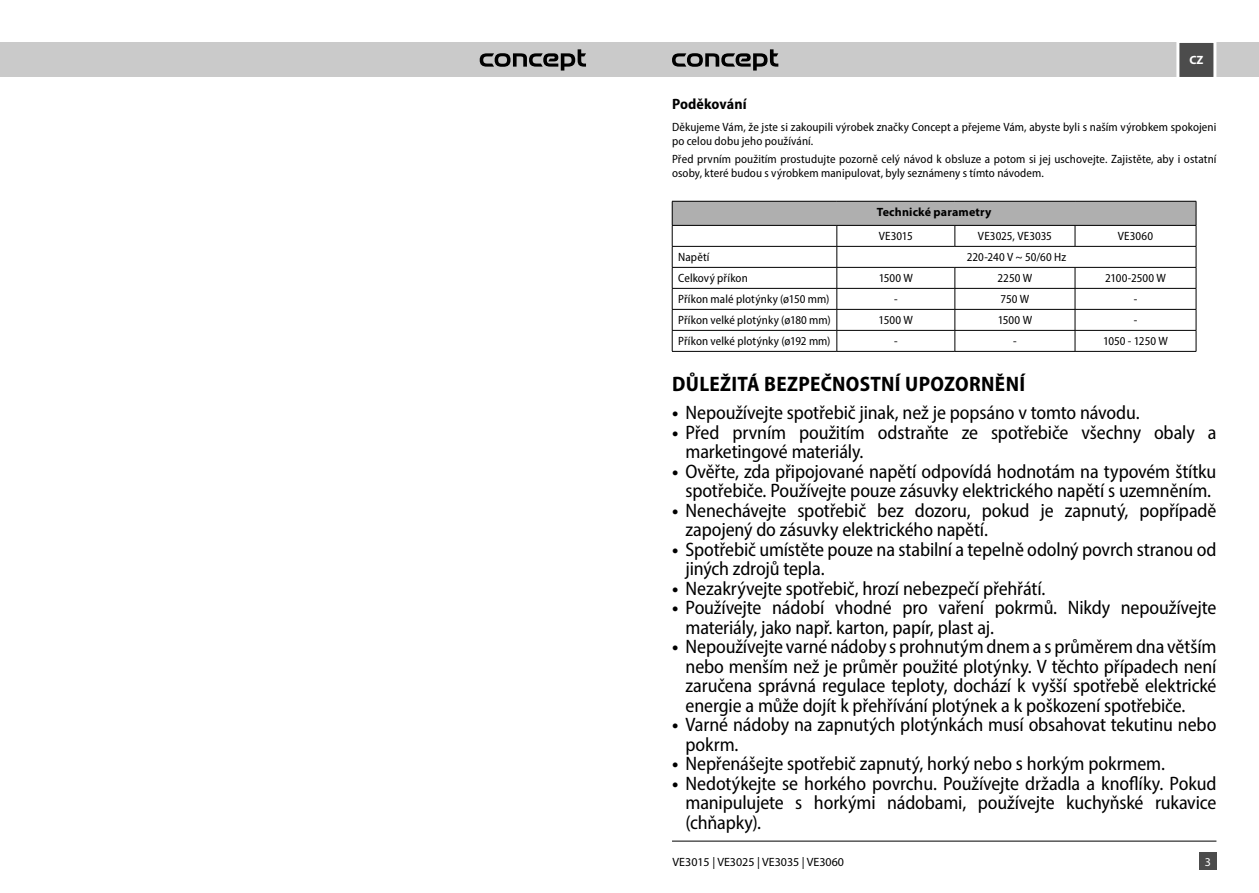
<style>
.page{position:relative;width:1259px;height:893px;background:#fff}
.page>*{position:absolute;margin:0;border:0;box-sizing:border-box;transform-origin:0 0}
.t1{font:700 semi-condensed 21px "Myriad Pro";letter-spacing:.015em;color:#000}
.t2{font:semi-condensed 19.5px/19.5px "Myriad Pro";letter-spacing:-.005em;color:#000}
.t3{font:700 semi-condensed 15px "Myriad Pro";letter-spacing:.005em;color:#000}
.t4{font:semi-condensed 12px/13.8px "Myriad Pro";letter-spacing:.01em;color:#000}
.t5{font:12px "Myriad Pro";color:#000}
.t6{font:700 12px "Myriad Pro";letter-spacing:.015em;color:#000}
.t7{font:700 12px "Myriad Pro";color:#fff}
.t8{font:12px "Myriad Pro";color:#fff}
.s1{font-weight:700}
</style>
<div class="page">
<div style="left:672px;top:201px;width:524px;height:24px;background:#afafaf"></div>
<hr style="left:672px;top:201px;width:165px;height:1px;background:#000">
<hr style="left:837px;top:201px;width:118px;height:1px;background:#000">
<hr style="left:955px;top:201px;width:120px;height:1px;background:#000">
<hr style="left:1075px;top:201px;width:121px;height:1px;background:#000">
<hr style="left:672px;top:225px;width:165px;height:1px;background:#000">
<hr style="left:837px;top:225px;width:118px;height:1px;background:#000">
<hr style="left:955px;top:225px;width:120px;height:1px;background:#000">
<svg style="left:954px;top:226px;width:1px;height:20px"></svg>
<hr style="left:1075px;top:225px;width:121px;height:1px;background:#000">
<svg style="left:1074px;top:226px;width:1px;height:20px"></svg>
<hr style="left:672px;top:246px;width:165px;height:1px;background:#000">
<hr style="left:837px;top:246px;width:118px;height:1px;background:#000">
<hr style="left:955px;top:246px;width:120px;height:1px;background:#000">
<hr style="left:1075px;top:246px;width:121px;height:1px;background:#000">
<hr style="left:672px;top:267px;width:165px;height:1px;background:#000">
<hr style="left:837px;top:267px;width:118px;height:1px;background:#000">
<hr style="left:955px;top:267px;width:120px;height:1px;background:#000">
<hr style="left:1075px;top:267px;width:121px;height:1px;background:#000">
<hr style="left:672px;top:288px;width:165px;height:1px;background:#000">
<hr style="left:837px;top:288px;width:118px;height:1px;background:#000">
<hr style="left:955px;top:288px;width:120px;height:1px;background:#000">
<hr style="left:1075px;top:288px;width:121px;height:1px;background:#000">
<hr style="left:672px;top:309px;width:165px;height:1px;background:#000">
<hr style="left:837px;top:309px;width:118px;height:1px;background:#000">
<hr style="left:955px;top:309px;width:120px;height:1px;background:#000">
<hr style="left:1075px;top:309px;width:121px;height:1px;background:#000">
<hr style="left:672px;top:330px;width:165px;height:1px;background:#000">
<svg style="left:672px;top:201px;width:1px;height:150px"></svg>
<hr style="left:837px;top:330px;width:118px;height:1px;background:#000">
<svg style="left:836px;top:226px;width:1px;height:125px"></svg>
<hr style="left:955px;top:330px;width:120px;height:1px;background:#000">
<svg style="left:954px;top:268px;width:1px;height:83px"></svg>
<hr style="left:1075px;top:330px;width:121px;height:1px;background:#000">
<svg style="left:1074px;top:268px;width:1px;height:83px"></svg>
<svg style="left:1195px;top:201px;width:1px;height:150px"></svg>
<hr style="left:672px;top:351px;width:165px;height:1px;background:#000">
<hr style="left:837px;top:351px;width:118px;height:1px;background:#000">
<hr style="left:955px;top:351px;width:120px;height:1px;background:#000">
<hr style="left:1075px;top:351px;width:121px;height:1px;background:#000">
<div style="left:0;top:43px;width:629px;height:34px;background:#cacaca"></div>
<div style="left:629px;top:43px;width:630px;height:34px;background:#cacaca"></div>
<svg style="left:480px;top:49px;width:106px;height:22px"></svg>
<svg style="left:672px;top:49px;width:106px;height:22px"></svg>
<svg style="left:1175px;top:42px;width:43px;height:35px;background:#717171"></svg>
<div style="left:1199px;top:853px;width:17px;height:17px;background:#4c4c4c"></div>
<hr style="left:672px;top:841px;width:544px;height:1px;background:#000">
<p class="t7" style="left:1189px;top:53px;width:16px">CZ</p>
<p class="t3" style="left:672px;top:94px;width:76px">Poděkování</p>
<p class="t4" style="left:672px;top:120px;width:546px">Děkujeme Vám, že jste si zakoupili výrobek značky Concept a přejeme Vám, abyste byli s naším výrobkem spokojeni po celou dobu jeho používání.</p>
<p class="t4" style="left:672px;top:152px;width:546px">Před prvním použitím prostudujte pozorně celý návod k obsluze a potom si jej uschovejte. Zajistěte, aby i ostatní osoby, které budou s výrobkem manipulovat, byly seznámeny s tímto návodem.</p>
<p class="t6" style="left:876px;top:204px;width:116px">Technické parametry</p>
<p class="t4" style="left:879px;top:229px;width:35px">VE3015</p>
<p class="t4" style="left:978px;top:229px;width:75px">VE3025, VE3035</p>
<p class="t4" style="left:1118px;top:229px;width:37px">VE3060</p>
<p class="t4" style="left:678px;top:250px;width:33px">Napětí</p>
<p class="t4" style="left:967px;top:250px;width:101px">220-240 V ~ 50/60 Hz</p>
<p class="t4" style="left:678px;top:271px;width:71px">Celkový příkon</p>
<p class="t4" style="left:878px;top:271px;width:36px">1500 W</p>
<p class="t4" style="left:997px;top:271px;width:36px">2250 W</p>
<p class="t4" style="left:1105px;top:271px;width:63px">2100-2500 W</p>
<p class="t4" style="left:678px;top:292px;width:153px">Příkon malé plotýnky (ø150 mm)</p>
<p class="t4" style="left:894px;top:292px;width:5px">-</p>
<p class="t4" style="left:1000px;top:292px;width:30px">750 W</p>
<p class="t4" style="left:1133px;top:292px;width:5px">-</p>
<p class="t4" style="left:678px;top:313px;width:154px">Příkon velké plotýnky (ø180 mm)</p>
<p class="t4" style="left:878px;top:313px;width:36px">1500 W</p>
<p class="t4" style="left:997px;top:313px;width:36px">1500 W</p>
<p class="t4" style="left:1133px;top:313px;width:5px">-</p>
<p class="t4" style="left:678px;top:334px;width:154px">Příkon velké plotýnky (ø192 mm)</p>
<p class="t4" style="left:894px;top:334px;width:5px">-</p>
<p class="t4" style="left:1013px;top:334px;width:5px">-</p>
<p class="t4" style="left:1103px;top:334px;width:66px">1050 - 1250 W</p>
<p class="t1" style="left:672px;top:371px;width:354px">DŮLEŽITÁ BEZPEČNOSTNÍ UPOZORNĚNÍ</p>
<p class="t2" style="left:672px;top:403px;width:469px"><span class="s1">•</span> Nepoužívejte spotřebič jinak, než je popsáno v tomto návodu.</p>
<p class="t2" style="left:685px;top:422px;width:532px;text-indent:-13px"><span class="s1">•</span> Před prvním použitím odstraňte ze spotřebiče všechny obaly a marketingové materiály.</p>
<p class="t2" style="left:672px;top:461px;width:546px;text-align:center"><span class="s1">•</span> Ověřte, zda připojované napětí odpovídá hodnotám na typovém štítku spotřebiče. Používejte pouze zásuvky elektrického napětí s uzemněním.</p>
<p class="t2" style="left:685px;top:500px;width:532px;text-indent:-13px"><span class="s1">•</span> Nenechávejte spotřebič bez dozoru, pokud je zapnutý, popřípadě zapojený do zásuvky elektrického napětí.</p>
<p class="t2" style="left:685px;top:539px;width:532px;text-indent:-13px"><span class="s1">•</span> Spotřebič umístěte pouze na stabilní a tepelně odolný povrch stranou od jiných zdrojů tepla.</p>
<p class="t2" style="left:672px;top:578px;width:375px"><span class="s1">•</span> Nezakrývejte spotřebič, hrozí nebezpečí přehřátí.</p>
<p class="t2" style="left:685px;top:598px;width:532px;text-indent:-13px"><span class="s1">•</span> Používejte nádobí vhodné pro vaření pokrmů. Nikdy nepoužívejte materiály, jako např. karton, papír, plast aj.</p>
<p class="t2" style="left:685px;top:637px;width:532px;text-align:justify;text-indent:-13px"><span class="s1">•</span> Nepoužívejte varné nádoby s prohnutým dnem a s průměrem dna větším nebo menším než je průměr použité plotýnky. V těchto případech není zaručena správná regulace teploty, dochází k vyšší spotřebě elektrické energie a může dojít k přehřívání plotýnek a k poškození spotřebiče.</p>
<p class="t2" style="left:685px;top:715px;width:532px;text-indent:-13px"><span class="s1">•</span> Varné nádoby na zapnutých plotýnkách musí obsahovat tekutinu nebo pokrm.</p>
<p class="t2" style="left:672px;top:754px;width:494px"><span class="s1">•</span> Nepřenášejte spotřebič zapnutý, horký nebo s horkým pokrmem.</p>
<p class="t2" style="left:685px;top:773px;width:532px;text-align:justify;text-indent:-13px"><span class="s1">•</span> Nedotýkejte se horkého povrchu. Používejte držadla a knoflíky. Pokud manipulujete s horkými nádobami, používejte kuchyňské rukavice (chňapky).</p>
<p class="t5" style="left:672px;top:854px;width:173px">VE3015 | VE3025 | VE3035 | VE3060</p>
<p class="t8" style="left:1204px;top:854px;width:8px">3</p>
</div>
